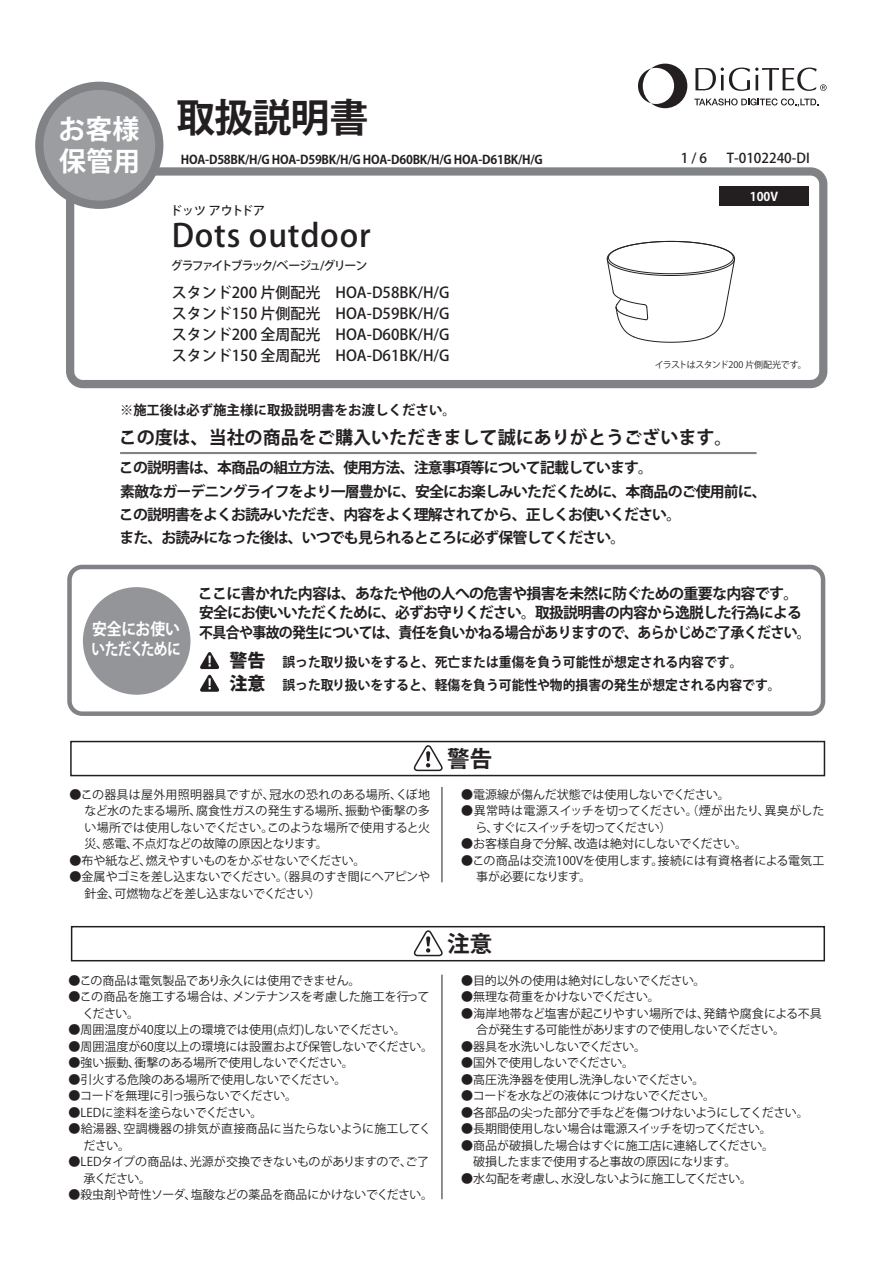
<style>
.page{position:relative;width:893px;height:1263px;background:#fff}
.page>*{position:absolute;margin:0;border:0;box-sizing:border-box;transform-origin:0 0}
.t1{font:700 39px "Koz Go Pro";letter-spacing:-.025em;color:#231f20}
.t2{font:500 31.5px "Koz Go Pro";letter-spacing:.025em;color:#231f20}
.t3{font:700 27px "Koz Go Pro";color:#fff}
.t4{font:700 22.5px "Koz Go Pro";color:#231f20}
.t5{font:700 18px "Koz Go Pro";color:#231f20}
.t6{font:800 18px/23.1px "Koz Go Pro";color:#231f20}
.t7{font:700 16.5px "Koz Go Pro";letter-spacing:-.04em;color:#fff;scale:.83 1}
.t8{font:500 15px/21.3px "Koz Go Pro";color:#231f20;text-align:justify}
.t9{font:700 15px "Koz Go Pro";letter-spacing:-.05em;color:#231f20}
.t10{font:700 15px "Koz Go Pro";letter-spacing:-.05em;color:#231f20;scale:.93 1}
.t11{font:700 14.85px/23.4px "Koz Go Pro";letter-spacing:-.055em;color:#231f20}
.t12{font:700 13.5px/22.6px "Koz Go Pro";color:#231f20;scale:.95 1}
.t13{font:700 13.5px "Koz Go Pro";color:#231f20}
.t14{font:500 13.5px "Koz Go Pro";color:#231f20}
.t15{font:12px/16.5px "Koz Go Pro";letter-spacing:-.02em;color:#231f20}
.t16{font:12px "Koz Go Pro";color:#231f20}
.t17{font:700 12px "Koz Go Pro";letter-spacing:-.02em;color:#231f20}
.t18{font:12px "Koz Go Pro";letter-spacing:-.04em;color:#231f20}
.t19{font:12px/16.5px "Koz Go Pro";letter-spacing:.01em;color:#231f20}
.t20{font:12px/16.5px "Koz Go Pro";letter-spacing:.015em;color:#231f20}
.t21{font:12px "Koz Go Pro";letter-spacing:-.05em;color:#231f20}
.t22{font:500 12px "Koz Go Pro";letter-spacing:-.14em;color:#231f20}
.t23{font:500 12px "Koz Go Pr 6 N";color:#231f20}
.t24{font:700 12px "Koz Go Pro";color:#fff}
.t25{font:9px "Koz Go Pro";letter-spacing:-.035em;color:#231f20}
</style>
<div class="page">
<div style="left:719px;top:186px;width:90px;height:19px;background:#231f20"></div>
<div style="left:70px;top:741px;width:755px;height:35px;border:2px solid #231f20"></div>
<svg style="left:414px;top:743px;width:31px;height:29px"></svg>
<hr style="left:442px;top:974px;width:1px;height:225px;background:#231f20">
<div style="left:71px;top:926px;width:754px;height:35px;border:2px solid #231f20"></div>
<svg style="left:414px;top:928px;width:31px;height:29px"></svg>
<div style="left:83px;top:587px;width:107px;height:108px;background:#939598;border-radius:50%"></div>
<svg style="left:200px;top:652px;width:20px;height:40px"></svg>
<div style="left:67px;top:565px;width:758px;height:151px;border:5px solid #808285;border-radius:13px"></div>
<hr style="left:120px;top:452px;width:637px;height:2px;background:#808285">
<div style="left:66px;top:167px;width:761px;height:221px;border:8px solid #808285;border-radius:13px"></div>
<div style="left:39px;top:86px;width:120px;height:119px;background:#9b9da0;border-radius:50%"></div>
<div style="left:35px;top:82px;width:128px;height:127px;border:8px solid #808285;border-radius:50%"></div>
<hr style="left:442px;top:787px;width:1px;height:95px;background:#231f20">
<svg style="left:638px;top:64px;width:49px;height:44px"></svg>
<svg style="left:695px;top:68px;width:132px;height:23px"></svg>
<svg style="left:694px;top:98px;width:124px;height:9px"></svg>
<svg style="left:607px;top:241px;width:128px;height:102px"></svg>
<h1 class="t1" style="left:58px;top:92px;width:312px"><sub>お客様</sub> 取扱説明書</h1>
<h3 class="t3" style="left:59px;top:144px;width:82px">保管用</h3>
<p class="t14" style="left:681px;top:149px;width:131px">1 / 6　 T-0102240-DI</p>
<p class="t17" style="left:181px;top:152px;width:363px">HOA-D58BK/H/G HOA-D59BK/H/G HOA-D60BK/H/G HOA-D61BK/H/G</p>
<p class="t23" style="left:170px;top:204px;width:96px">ドッツ アウトドア</p>
<h2 class="t2" style="left:172px;top:215px;width:200px">Dots outdoor</h2>
<p class="t22" style="left:171px;top:258px;width:198px">グラファイトブラック/ベージュ/グリーン</p>
<p class="t8" style="left:172px;top:282px;width:279px">スタンド200 片側配光　HOA-D58BK/H/Gスタンド150 片側配光　HOA-D59BK/H/Gスタンド200 全周配光　HOA-D60BK/H/Gスタンド150 全周配光　HOA-D61BK/H/G</p>
<p class="t13" style="left:120px;top:401px;width:337px">※施工後は必ず施主様に取扱説明書をお渡しください。</p>
<p class="t24" style="left:750px;top:189px;width:30px">100V</p>
<p class="t25" style="left:655px;top:359px;width:154px">イラストはスタンド200 片側配光です。</p>
<h3 class="t5" style="left:119px;top:425px;width:615px">この度は、当社の商品をご購入いただきまして誠にありがとうございます。</h3>
<p class="t11" style="left:119px;top:457px;width:649px">この説明書は、本商品の組立方法、使用方法、注意事項等について記載しています。<br>素敵なガーデニングライフをより一層豊かに、安全にお楽しみいただくために、本商品のご使用前に、この説明書をよくお読みいただき、内容をよく理解されてから、正しくお使いください。<br>また、お読みになった後は、いつでも見られるところに必ず保管してください。</p>
<p class="t9" style="left:198px;top:584px;width:602px">ここに書かれた内容は、あなたや他の人への危害や損害を未然に防ぐための重要な内容です。</p>
<p class="t9" style="left:199px;top:603px;width:604px">安全にお使いいただくために、必ずお守りください。取扱説明書の内容から逸脱した行為による</p>
<p class="t10" style="left:92px;top:623px;width:774px"><sup>安全にお使い</sup> 不具合や事故の発生については、責任を負いかねる場合がありますので、あらかじめご了承ください。</p>
<h3 class="t7" style="left:92px;top:638px;width:109px">いただくために</h3>
<p class="t12" style="left:282px;top:652px;width:526px">誤った取り扱いをすると、死亡または重傷を負う可能性が想定される内容です。<br>誤った取り扱いをすると、軽傷を負う可能性や物的損害の発生が想定される内容です。</p>
<h3 class="t6" style="left:229px;top:650px;width:37px">警告注意</h3>
<p class="t15" style="left:85px;top:786px;width:347px;text-align:justify;text-indent:-15px">●この器具は屋外用照明器具ですが、冠水の恐れのある場所、くぼ地など水のたまる場所、腐食性ガスの発生する場所、振動や衝撃の多い場所では使用しないでください。このような場所で使用すると火災、感電、不点灯などの故障の原因となります。</p>
<p class="t15" style="left:70px;top:852px;width:297px">●布や紙など、燃えやすいものをかぶせないでください。</p>
<p class="t15" style="left:85px;top:869px;width:347px;text-indent:-15px">●金属やゴミを差し込まないでください。（器具のすき間にヘアピンや針金、可燃物などを差し込まないでください）</p>
<p class="t15" style="left:69px;top:972px;width:294px">●この商品は電気製品であり永久には使用できません。</p>
<p class="t15" style="left:83px;top:989px;width:348px;text-indent:-14px">●この商品を施工する場合は、メンテナンスを考慮した施工を行ってください。</p>
<p class="t16" style="left:69px;top:1022px;width:339px">●周囲温度が40度以上の環境では使用(点灯)しないでください。</p>
<p class="t16" style="left:69px;top:1038px;width:366px">●周囲温度が60度以上の環境には設置および保管しないでください。</p>
<p class="t15" style="left:69px;top:1055px;width:287px">●強い振動、衝撃のある場所で使用しないでください。</p>
<p class="t15" style="left:69px;top:1071px;width:279px">●引火する危険のある場所で使用しないでください。</p>
<p class="t18" style="left:69px;top:1088px;width:230px">●コードを無理に引っ張らないでください。</p>
<p class="t15" style="left:69px;top:1104px;width:195px">●LEDに塗料を塗らないでください。</p>
<p class="t20" style="left:84px;top:1121px;width:349px;text-indent:-15px">●給湯器、空調機器の排気が直接商品に当たらないように施工してください。</p>
<p class="t15" style="left:84px;top:1154px;width:347px;text-indent:-15px">●LEDタイプの商品は、光源が交換できないものがありますので、ご了承ください。</p>
<p class="t15" style="left:69px;top:1187px;width:366px">●殺虫剤や苛性ソーダ、塩酸などの薬品を商品にかけないでください。</p>
<h3 class="t4" style="left:447px;top:744px;width:46px">警告</h3>
<p class="t15" style="left:461px;top:786px;width:270px">●電源線が傷んだ状態では使用しないでください。</p>
<p class="t15" style="left:475px;top:803px;width:350px;text-indent:-14px">●異常時は電源スイッチを切ってください。（煙が出たり、異臭がしたら、すぐにスイッチを切ってください）</p>
<p class="t15" style="left:461px;top:836px;width:287px">●お客様自身で分解、改造は絶対にしないでください。</p>
<p class="t19" style="left:476px;top:852px;width:350px;text-indent:-15px">●この商品は交流100Vを使用します。接続には有資格者による電気工事が必要になります。</p>
<h3 class="t4" style="left:447px;top:929px;width:46px">注意</h3>
<p class="t15" style="left:461px;top:972px;width:246px">●目的以外の使用は絶対にしないでください。</p>
<p class="t15" style="left:461px;top:989px;width:200px">●無理な荷重をかけないでください。</p>
<p class="t15" style="left:476px;top:1005px;width:347px;text-indent:-15px">●海岸地帯など塩害が起こりやすい場所では、発錆や腐食による不具合が発生する可能性がありますので使用しないでください。</p>
<p class="t15" style="left:461px;top:1038px;width:186px">●器具を水洗いしないでください。</p>
<p class="t15" style="left:461px;top:1055px;width:174px">●国外で使用しないでください。</p>
<p class="t15" style="left:461px;top:1071px;width:245px">●高圧洗浄器を使用し洗浄しないでください。</p>
<p class="t15" style="left:461px;top:1088px;width:255px">●コードを水などの液体につけないでください。</p>
<p class="t18" style="left:461px;top:1104px;width:349px">●各部品の尖った部分で手などを傷つけないようにしてください。</p>
<p class="t15" style="left:461px;top:1121px;width:312px">●長期間使用しない場合は電源スイッチを切ってください。</p>
<p class="t15" style="left:461px;top:1137px;width:314px">●商品が破損した場合はすぐに施工店に連絡してください。　破損したままで使用すると事故の原因になります。</p>
<p class="t21" style="left:461px;top:1170px;width:292px">●水勾配を考慮し、水没しないように施工してください。</p>
</div>
